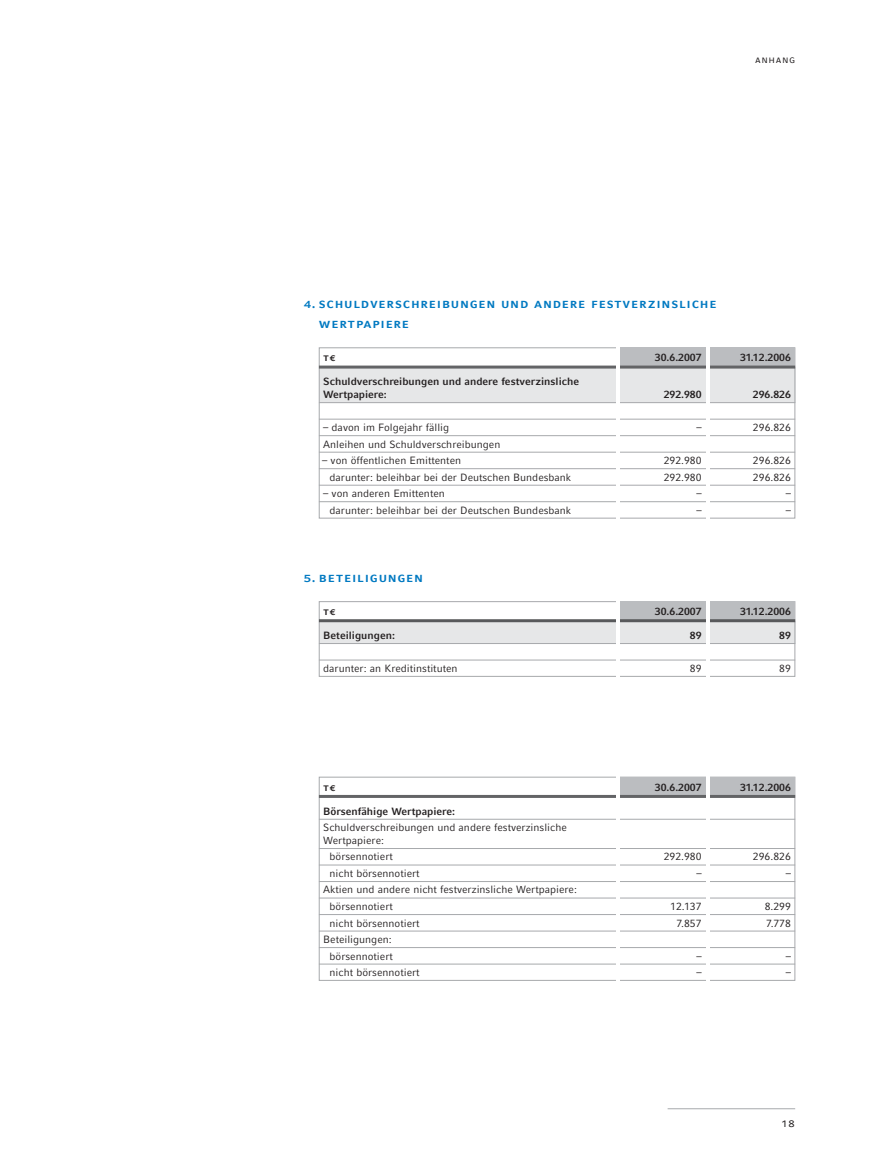
<style>
.page{position:relative;width:893px;height:1170px;background:#fff}
.page>*{position:absolute;margin:0;border:0;box-sizing:border-box;transform-origin:0 0}
.t1{font:13.5px/19.5px "Compatil Fact LT Bold SC";letter-spacing:.055em;color:#0079c1}
.t2{font:12.45px "Compatil Fact LT Regular SC";color:#231f20}
.t3{font:10.5px/16.5px "Compatil Fact LT";color:#231f20}
.t4{font:700 10.5px/12.8px "Compatil Fact LT";color:#231f20}
.t5{font:10.5px "Compatil Fact LT Regular SC";letter-spacing:.055em;color:#231f20}
.t6{font:10.5px "Compatil Fact LT Bold SC";color:#231f20}
.s1{font-family:"Compatil Fact LT Alt Two Bold SC"}
</style>
<div class="page">
<div style="left:319px;top:620px;width:476px;height:23px;background:#e6e7e8"></div>
<div style="left:319px;top:366px;width:476px;height:36px;background:#e6e7e8"></div>
<hr style="left:668px;top:1108px;width:127px;height:1px;background:#a7a9ac">
<div style="left:319px;top:347px;width:476px;height:171px;border:1px solid #a7a9ac"></div>
<div style="left:617px;top:347px;width:178px;height:20px;background:#bbbdc0"></div>
<hr style="left:319px;top:365px;width:476px;height:3px;background:#636466">
<hr style="left:319px;top:402px;width:476px;height:1px;background:#a7a9ac">
<hr style="left:319px;top:419px;width:476px;height:1px;background:#a7a9ac">
<hr style="left:319px;top:435px;width:476px;height:1px;background:#a7a9ac">
<hr style="left:319px;top:452px;width:476px;height:1px;background:#a7a9ac">
<hr style="left:319px;top:468px;width:476px;height:1px;background:#a7a9ac">
<hr style="left:319px;top:485px;width:476px;height:1px;background:#a7a9ac">
<hr style="left:319px;top:501px;width:476px;height:1px;background:#a7a9ac">
<hr style="left:617px;top:344px;width:3px;height:181px;background:#fff">
<hr style="left:706px;top:344px;width:3px;height:182px;background:#fff">
<div style="left:319px;top:776px;width:476px;height:204px;border:1px solid #a7a9ac"></div>
<div style="left:617px;top:776px;width:178px;height:20px;background:#bbbdc0"></div>
<hr style="left:319px;top:794px;width:476px;height:3px;background:#636466">
<hr style="left:319px;top:818px;width:476px;height:1px;background:#a7a9ac">
<hr style="left:319px;top:848px;width:476px;height:1px;background:#a7a9ac">
<hr style="left:319px;top:864px;width:476px;height:1px;background:#a7a9ac">
<hr style="left:319px;top:881px;width:476px;height:1px;background:#a7a9ac">
<hr style="left:319px;top:897px;width:476px;height:1px;background:#a7a9ac">
<hr style="left:319px;top:914px;width:476px;height:1px;background:#a7a9ac">
<hr style="left:319px;top:930px;width:476px;height:1px;background:#a7a9ac">
<hr style="left:319px;top:947px;width:476px;height:1px;background:#a7a9ac">
<hr style="left:319px;top:963px;width:476px;height:1px;background:#a7a9ac">
<hr style="left:617px;top:772px;width:3px;height:216px;background:#fff">
<hr style="left:706px;top:773px;width:3px;height:216px;background:#fff">
<div style="left:319px;top:601px;width:476px;height:75px;border:1px solid #a7a9ac"></div>
<div style="left:617px;top:601px;width:178px;height:19px;background:#bbbdc0"></div>
<hr style="left:319px;top:619px;width:476px;height:3px;background:#58595b">
<hr style="left:319px;top:643px;width:476px;height:1px;background:#a7a9ac">
<hr style="left:319px;top:659px;width:476px;height:1px;background:#a7a9ac">
<hr style="left:617px;top:597px;width:3px;height:84px;background:#fff">
<hr style="left:706px;top:597px;width:3px;height:85px;background:#fff">
<p class="t5" style="left:755px;top:53px;width:41px">anhang</p>
<p class="t1" style="left:319px;top:294px;width:399px;text-indent:-15px">4. schuldverschreibungen und andere festverzinsliche wertpapiere</p>
<p class="t6" style="left:323px;top:351px;width:14px">t<span class="s1">€</span></p>
<p class="t4" style="left:655px;top:352px;width:48px">30.6.2007</p>
<p class="t4" style="left:740px;top:352px;width:52px">31.12.2006</p>
<p class="t4" style="left:323px;top:376px;width:258px">Schuldverschreibungen und andere festverzinsliche<br>Wertpapiere:</p>
<p class="t4" style="left:664px;top:389px;width:39px">292.980</p>
<p class="t4" style="left:753px;top:389px;width:39px">296.826</p>
<p class="t3" style="left:323px;top:420px;width:128px">– davon im Folgejahr fällig</p>
<p class="t3" style="left:696px;top:420px;width:7px">–</p>
<p class="t3" style="left:753px;top:420px;width:39px">296.826</p>
<p class="t3" style="left:323px;top:437px;width:179px">Anleihen und Schuldverschreibungen</p>
<p class="t3" style="left:322px;top:453px;width:141px">– von öffentlichen Emittenten</p>
<p class="t3" style="left:664px;top:453px;width:39px">292.980</p>
<p class="t3" style="left:753px;top:453px;width:39px">296.826</p>
<p class="t3" style="left:330px;top:470px;width:243px">darunter: beleihbar bei der Deutschen Bundesbank</p>
<p class="t3" style="left:664px;top:470px;width:39px">292.980</p>
<p class="t3" style="left:753px;top:470px;width:39px">296.826</p>
<p class="t3" style="left:323px;top:486px;width:123px">– von anderen Emittenten</p>
<p class="t3" style="left:696px;top:486px;width:7px">–</p>
<p class="t3" style="left:786px;top:486px;width:7px">–</p>
<p class="t3" style="left:330px;top:503px;width:243px">darunter: beleihbar bei der Deutschen Bundesbank</p>
<p class="t3" style="left:696px;top:503px;width:7px">–</p>
<p class="t3" style="left:786px;top:503px;width:7px">–</p>
<p class="t1" style="left:304px;top:567px;width:121px">5. beteiligungen</p>
<p class="t6" style="left:323px;top:605px;width:14px">t<span class="s1">€</span></p>
<p class="t4" style="left:655px;top:606px;width:48px">30.6.2007</p>
<p class="t4" style="left:740px;top:606px;width:52px">31.12.2006</p>
<p class="t4" style="left:323px;top:630px;width:73px">Beteiligungen:</p>
<p class="t4" style="left:690px;top:630px;width:13px">89</p>
<p class="t4" style="left:779px;top:630px;width:13px">89</p>
<p class="t3" style="left:323px;top:661px;width:136px">darunter: an Kreditinstituten</p>
<p class="t3" style="left:690px;top:661px;width:13px">89</p>
<p class="t3" style="left:779px;top:661px;width:13px">89</p>
<p class="t6" style="left:323px;top:780px;width:14px">t<span class="s1">€</span></p>
<p class="t4" style="left:655px;top:781px;width:48px">30.6.2007</p>
<p class="t4" style="left:740px;top:781px;width:52px">31.12.2006</p>
<p class="t4" style="left:323px;top:805px;width:134px">Börsenfähige Wertpapiere:</p>
<p class="t3" style="left:323px;top:822px;width:245px;line-height:12.8px">Schuldverschreibungen und andere festverzinsliche<br>Wertpapiere:</p>
<p class="t3" style="left:330px;top:849px;width:65px">börsennotiert</p>
<p class="t3" style="left:664px;top:849px;width:39px">292.980</p>
<p class="t3" style="left:753px;top:849px;width:39px">296.826</p>
<p class="t3" style="left:330px;top:866px;width:92px">nicht börsennotiert</p>
<p class="t3" style="left:696px;top:866px;width:7px">–</p>
<p class="t3" style="left:786px;top:866px;width:7px">–</p>
<p class="t3" style="left:330px;top:882px;width:249px;text-indent:-6px">Aktien und andere nicht festverzinsliche Wertpapiere: börsennotiert</p>
<p class="t3" style="left:670px;top:899px;width:33px">12.137</p>
<p class="t3" style="left:765px;top:899px;width:28px">8.299</p>
<p class="t3" style="left:330px;top:915px;width:92px">nicht börsennotiert</p>
<p class="t3" style="left:676px;top:915px;width:27px">7.857</p>
<p class="t3" style="left:766px;top:915px;width:26px">7.778</p>
<p class="t3" style="left:323px;top:932px;width:71px;text-align:right">Beteiligungen: börsennotiert</p>
<p class="t3" style="left:696px;top:948px;width:7px">–</p>
<p class="t3" style="left:786px;top:948px;width:7px">–</p>
<p class="t3" style="left:330px;top:965px;width:92px">nicht börsennotiert</p>
<p class="t3" style="left:696px;top:965px;width:7px">–</p>
<p class="t3" style="left:786px;top:965px;width:7px">–</p>
<p class="t2" style="left:781px;top:1114px;width:16px">18</p>
</div>
